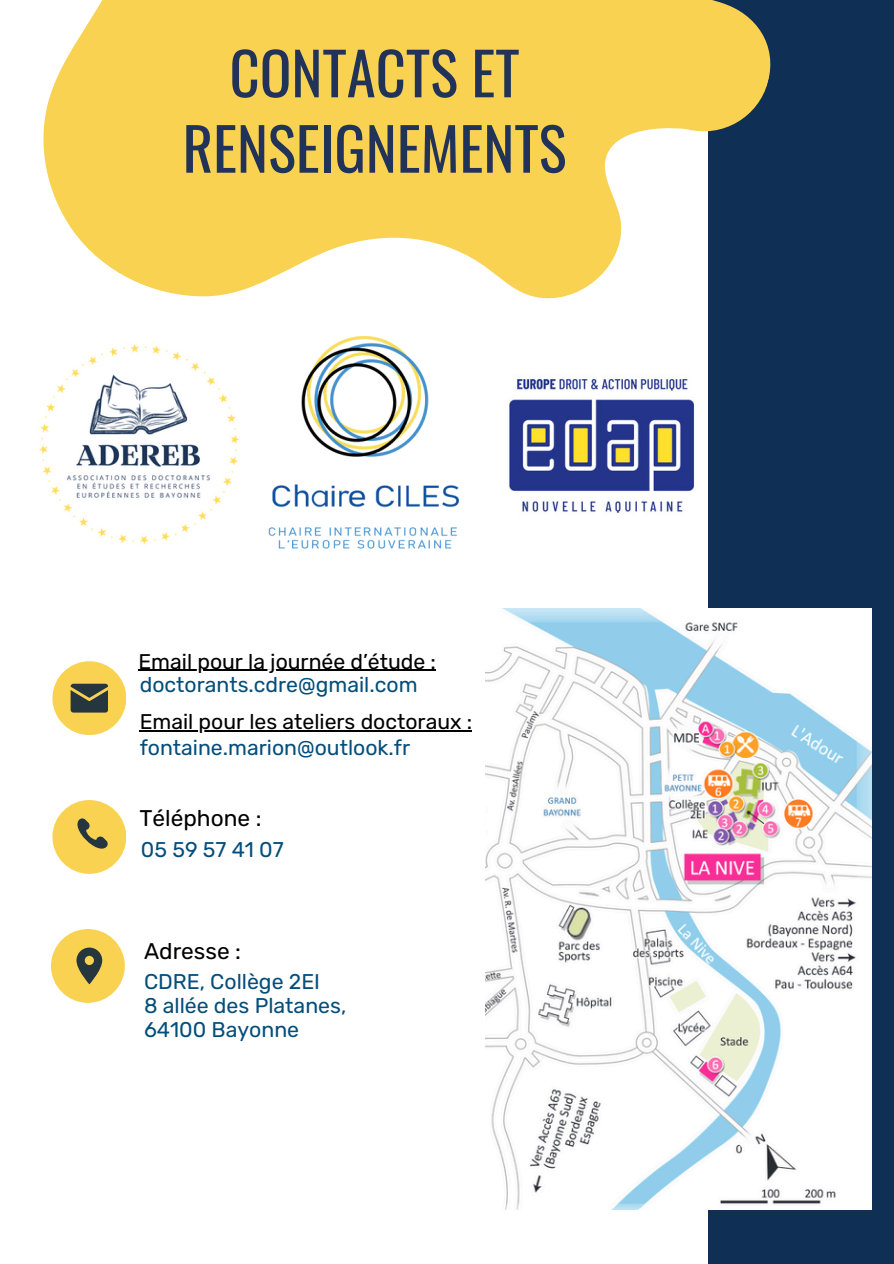
<style>
.page{position:relative;width:894px;height:1264px;background:#fff}
.page>*{position:absolute;margin:0;border:0;box-sizing:border-box;transform-origin:0 0}
.t1{font:58.65px/75.3px "Oswald";color:#213359;text-align:center}
.t2{font:22.65px "Rubik";color:#000}
.t3{font:21.3px "Rubik";color:#034e7b}
.t4{font:21.15px "Rubik";color:#000}
.t5{font:21.15px "Rubik";color:#034e7b}
</style>
<div class="page">
<div style="left:708px;top:0;width:185px;height:1263px;background:#102f55"></div>
<svg style="left:43px;top:0;width:734px;height:312px;fill:#f9d252"></svg>
<div style="left:52px;top:800px;width:74px;height:73px;background:#f9d252;border-radius:50%"></div>
<svg style="left:77px;top:818px;width:31px;height:31px"></svg>
<div style="left:51px;top:929px;width:74px;height:73px;background:#f9d252;border-radius:50%"></div>
<div style="left:52px;top:661px;width:74px;height:74px;background:#f9d252;border-radius:50%"></div>
<svg style="left:71px;top:683px;width:37px;height:29px"></svg>
<svg style="left:76px;top:947px;width:26px;height:37px"></svg>
<img style="left:485px;top:608px;width:386px;height:601px">
<img style="left:268px;top:336px;width:191px;height:213px">
<img style="left:509px;top:378px;width:186px;height:136px">
<img style="left:39px;top:344px;width:201px;height:201px">
<hr style="left:138px;top:669px;width:298px;height:1px;background:#000">
<hr style="left:140px;top:730px;width:332px;height:1px;background:#000">
<p class="t1" style="left:182px;top:33px;width:385px">CONTACTS ET<br>RENSEIGNEMENTS</p>
<p class="t4" style="left:138px;top:648px;width:299px">Email pour la journée d’étude :</p>
<p class="t5" style="left:140px;top:672px;width:279px">doctorants.cdre@gmail.com</p>
<p class="t4" style="left:140px;top:709px;width:334px">Email pour les ateliers doctoraux :</p>
<p class="t5" style="left:140px;top:735px;width:272px">fontaine.marion@outlook.fr</p>
<p class="t2" style="left:139px;top:805px;width:123px">Téléphone :</p>
<p class="t3" style="left:141px;top:836px;width:144px">05 59 57 41 07</p>
<p class="t2" style="left:144px;top:937px;width:99px">Adresse :</p>
<p class="t3" style="left:144px;top:969px;width:177px">CDRE, Collège 2EI</p>
<p class="t3" style="left:144px;top:993px;width:204px">8 allée des Platanes,</p>
<p class="t3" style="left:144px;top:1016px;width:157px">64100 Bayonne</p>
</div>
